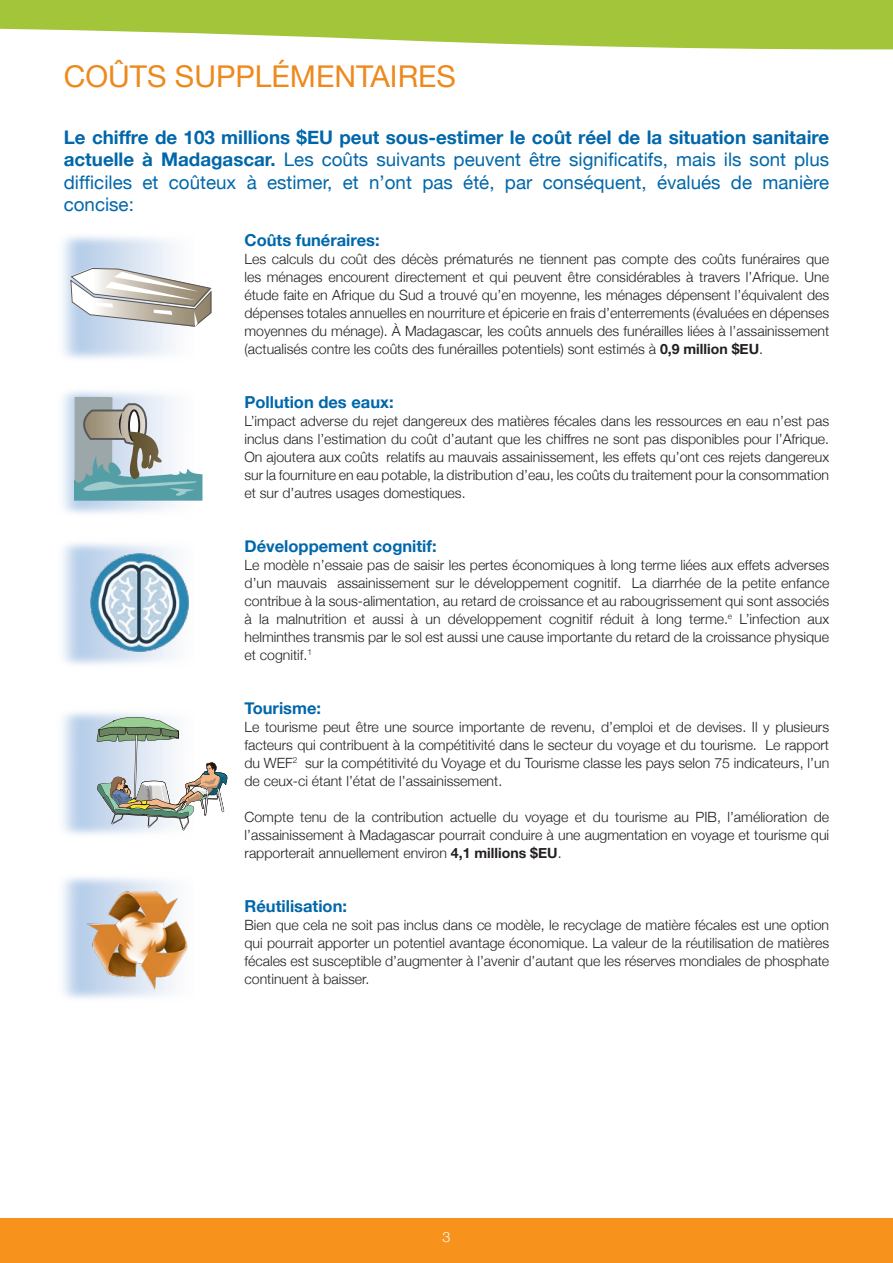
<style>
.page{position:relative;width:893px;height:1263px;background:#fff}
.page>*{position:absolute;margin:0;border:0;box-sizing:border-box;transform-origin:0 0}
.t1{font:30px "Helvetica Neue";color:#ed891d}
.t2{font:18.75px/22.5px "Helvetica Neue";color:#0067aa;text-align:justify}
.t3{font:700 16.5px "Helvetica Neue";color:#0067aa}
.t4{font:300 14.25px "Helvetica Neue";color:#fff}
.t5{font:300 14.1px/18px "Helvetica Neue";color:#231f20;text-align:justify}
.s1{font-weight:700}
</style>
<div class="page">
<hr style="left:892px;top:710px;width:1px;height:553px;background:#d5db91">
<svg style="left:70px;top:268px;width:142px;height:59px"></svg>
<img style="left:63px;top:543px;width:112px;height:122px">
<img style="left:91px;top:553px;width:98px;height:98px">
<svg style="left:97px;top:716px;width:130px;height:115px"></svg>
<img style="left:78px;top:889px;width:111px;height:105px">
<svg style="left:74px;top:397px;width:129px;height:104px"></svg>
<div style="left:0;top:1218px;width:893px;height:45px;background:#f7931d"></div>
<svg style="left:0;top:0;width:893px;height:50px;fill:#a2c539"></svg>
<h1 class="t1" style="left:64px;top:59px;width:394px">COÛTS SUPPLÉMENTAIRES</h1>
<p class="t2" style="left:64px;top:126px;width:767px"><span class="s1">Le chiffre de 103 millions $EU peut sous-estimer le coût réel de la situation sanitaire actuelle à Madagascar.</span> Les coûts suivants peuvent être significatifs, mais ils sont plus difficiles et coûteux à estimer, et n’ont pas été, par conséquent, évalués de manière concise:</p>
<p class="t3" style="left:244px;top:230px;width:137px">Coûts funéraires:</p>
<p class="t5" style="left:244px;top:249px;width:586px">Les calculs du coût des décès prématurés ne tiennent pas compte des coûts funéraires que les ménages encourent directement et qui peuvent être considérables à travers l’Afrique. Une étude faite en Afrique du Sud a trouvé qu’en moyenne, les ménages dépensent l’équivalent des dépenses totales annuelles en nourriture et épicerie en frais d’enterrements (évaluées en dépenses moyennes du ménage). À Madagascar, les coûts annuels des funérailles liées à l’assainissement (actualisés contre les coûts des funérailles potentiels) sont estimés à <span class="s1">0,9 million $EU</span>.</p>
<p class="t3" style="left:244px;top:392px;width:151px">Pollution des eaux:</p>
<p class="t5" style="left:244px;top:411px;width:586px">L’impact adverse du rejet dangereux des matières fécales dans les ressources en eau n’est pas inclus dans l’estimation du coût d’autant que les chiffres ne sont pas disponibles pour l’Afrique.<br>On ajoutera aux coûts relatifs au mauvais assainissement, les effets qu’ont ces rejets dangereux sur la fourniture en eau potable, la distribution d’eau, les coûts du traitement pour la consommation et sur d’autres usages domestiques.</p>
<p class="t3" style="left:244px;top:536px;width:194px">Développement cognitif:</p>
<p class="t5" style="left:244px;top:555px;width:586px">Le modèle n’essaie pas de saisir les pertes économiques à long terme liées aux effets adverses d’un mauvais assainissement sur le développement cognitif. La diarrhée de la petite enfance contribue à la sous-alimentation, au retard de croissance et au rabougrissement qui sont associés à la malnutrition et aussi à un développement cognitif réduit à long terme.<sup>e</sup> L’infection aux helminthes transmis par le sol est aussi une cause importante du retard de la croissance physique et cognitif.<sup>1</sup></p>
<p class="t3" style="left:244px;top:698px;width:78px">Tourisme:</p>
<p class="t5" style="left:244px;top:717px;width:586px">Le tourisme peut être une source importante de revenu, d’emploi et de devises. Il y plusieurs facteurs qui contribuent à la compétitivité dans le secteur du voyage et du tourisme. Le rapport du WEF<sup>2</sup> sur la compétitivité du Voyage et du Tourisme classe les pays selon 75 indicateurs, l’un de ceux-ci étant l’état de l’assainissement.</p>
<p class="t5" style="left:245px;top:807px;width:586px">Compte tenu de la contribution actuelle du voyage et du tourisme au PIB, l’amélioration de l’assainissement à Madagascar pourrait conduire à une augmentation en voyage et tourisme qui rapporterait annuellement environ <span class="s1">4,1 millions $EU</span>.</p>
<p class="t3" style="left:244px;top:896px;width:104px">Réutilisation:</p>
<p class="t5" style="left:244px;top:915px;width:586px">Bien que cela ne soit pas inclus dans ce modèle, le recyclage de matière fécales est une option qui pourrait apporter un potentiel avantage économique. La valeur de la réutilisation de matières fécales est susceptible d’augmenter à l’avenir d’autant que les réserves mondiales de phosphate continuent à baisser.</p>
<p class="t4" style="left:442px;top:1228px;width:9px">3</p>
</div>
